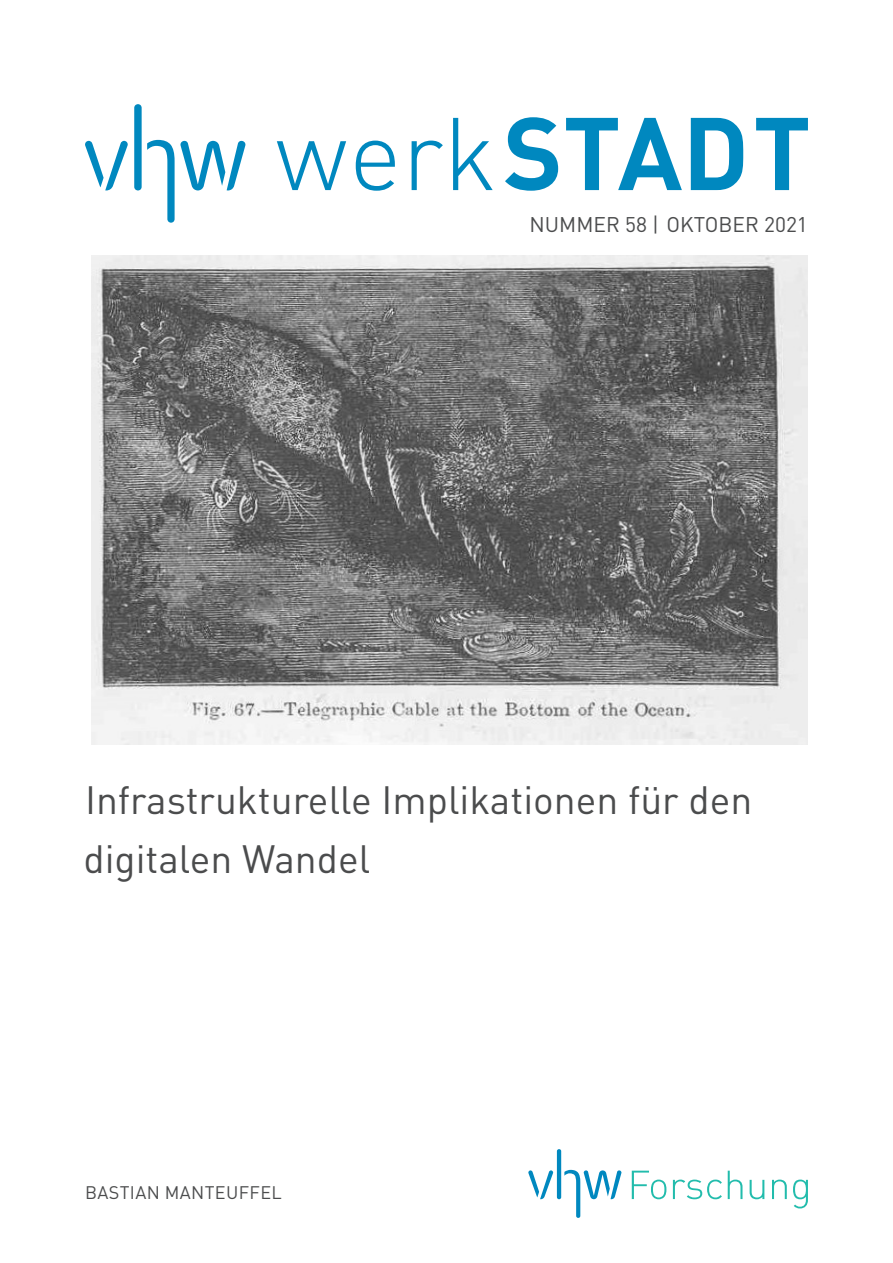
<style>
.page{position:relative;width:893px;height:1263px;background:#fff}
.page>*{position:absolute;margin:0;border:0;box-sizing:border-box;transform-origin:0 0}
.t1{font:700 101.4px "DIN Pro";color:#0088bf}
.t2{font:39px/58.5px "DIN Pro";color:#4b4c4d}
.t3{font:21px "DIN Pro";color:#4b4c4d}
.t4{font:18px "DIN Pro";letter-spacing:.02em;color:#4b4c4d}
.s1{font-weight:300}
</style>
<div class="page">
<svg style="left:85px;top:141px;width:43px;height:49px"></svg>
<svg style="left:134px;top:104px;width:112px;height:119px"></svg>
<svg style="left:528px;top:1149px;width:93px;height:69px"></svg>
<svg style="left:632px;top:1171px;width:34px;height:28px"></svg>
<svg style="left:673px;top:1179px;width:49px;height:20px"></svg>
<svg style="left:728px;top:1171px;width:14px;height:28px"></svg>
<svg style="left:750px;top:1180px;width:14px;height:19px"></svg>
<svg style="left:772px;top:1179px;width:15px;height:20px"></svg>
<svg style="left:793px;top:1179px;width:15px;height:29px"></svg>
<img style="left:91px;top:255px;width:717px;height:489px">
<h1 class="t1" style="left:275px;top:69px;width:537px"><span class="s1">werk</span>STADT</h1>
<p class="t3" style="left:529px;top:208px;width:280px">NUMMER 58 | OKTOBER 2021</p>
<p class="t2" style="left:84px;top:767px;width:670px">Infrastrukturelle Implikationen für den digitalen Wandel</p>
<p class="t4" style="left:85px;top:1178px;width:198px">BASTIAN MANTEUFFEL</p>
</div>
